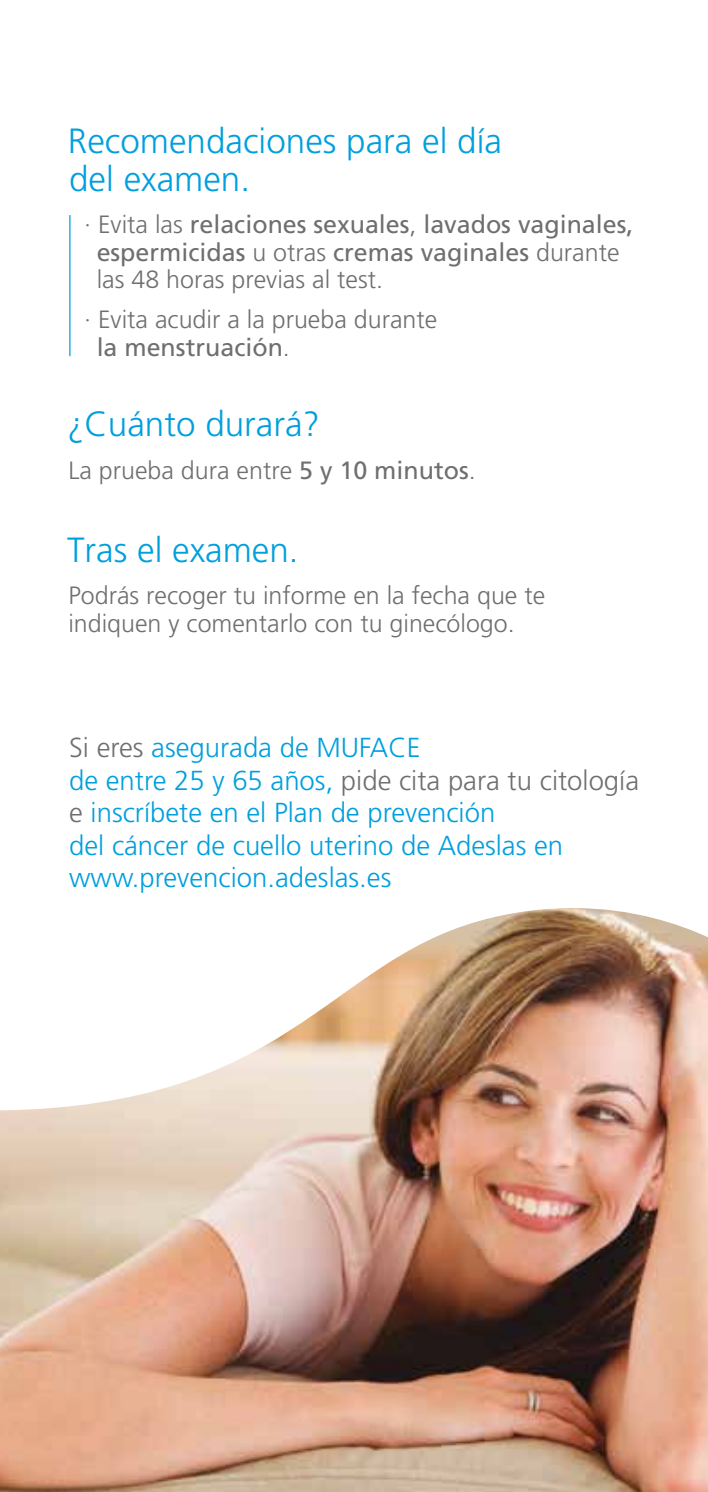
<style>
.page{position:relative;width:708px;height:1492px;background:#fff}
.page>*{position:absolute;margin:0;border:0;box-sizing:border-box;transform-origin:0 0}
.t1{font:300 35px/37.5px "Frutiger LT Std";color:#009fdd}
.t2{font:300 27.5px/32.5px "Frutiger LT Std";color:#009fdd}
.t3{font:300 25px/27.5px "Frutiger LT Std";color:#706f6f}
.t4{font:25px/27.5px "Frutiger LT Std";color:#706f6f}
.s1{font-weight:300}
.s2{font-weight:400}
.s3{color:#706f6f}
</style>
<div class="page">
<img style="left:0;top:908px;width:707px;height:583px">
<hr style="left:69px;top:215px;width:1px;height:141px;background:#009fdd">
<p class="t1" style="left:68px;top:123px;width:435px">Recomendaciones para el día del examen.</p>
<p class="t4" style="left:97px;top:211px;width:538px;text-indent:-12px"><span class="s1">· Evita las</span> relaciones sexuales<span class="s1">,</span> lavados vaginales, espermicidas <span class="s1">u otras</span> cremas vaginales <span class="s1">durante las 48 horas previas al test.</span></p>
<p class="t3" style="left:97px;top:306px;width:342px;text-indent:-12px">· Evita acudir a la prueba durante <span class="s2">la menstruación</span>.</p>
<p class="t1" style="left:67px;top:406px;width:254px">¿Cuánto durará?</p>
<p class="t3" style="left:68px;top:456px;width:409px">La prueba dura entre <span class="s2">5 y 10 minutos</span>.</p>
<p class="t1" style="left:67px;top:531px;width:233px">Tras el examen.</p>
<p class="t3" style="left:68px;top:582px;width:478px">Podrás recoger tu informe en la fecha que te indiquen y comentarlo con tu ginecólogo.</p>
<p class="t2" style="left:69px;top:732px;width:571px"><span class="s3">Si eres</span> asegurada de MUFACE<br>de entre 25 y 65 años, <span class="s3">pide cita para tu citología e</span> inscríbete en el Plan de prevención<br>del cáncer de cuello uterino de Adeslas en www.prevencion.adeslas.es</p>
</div>
